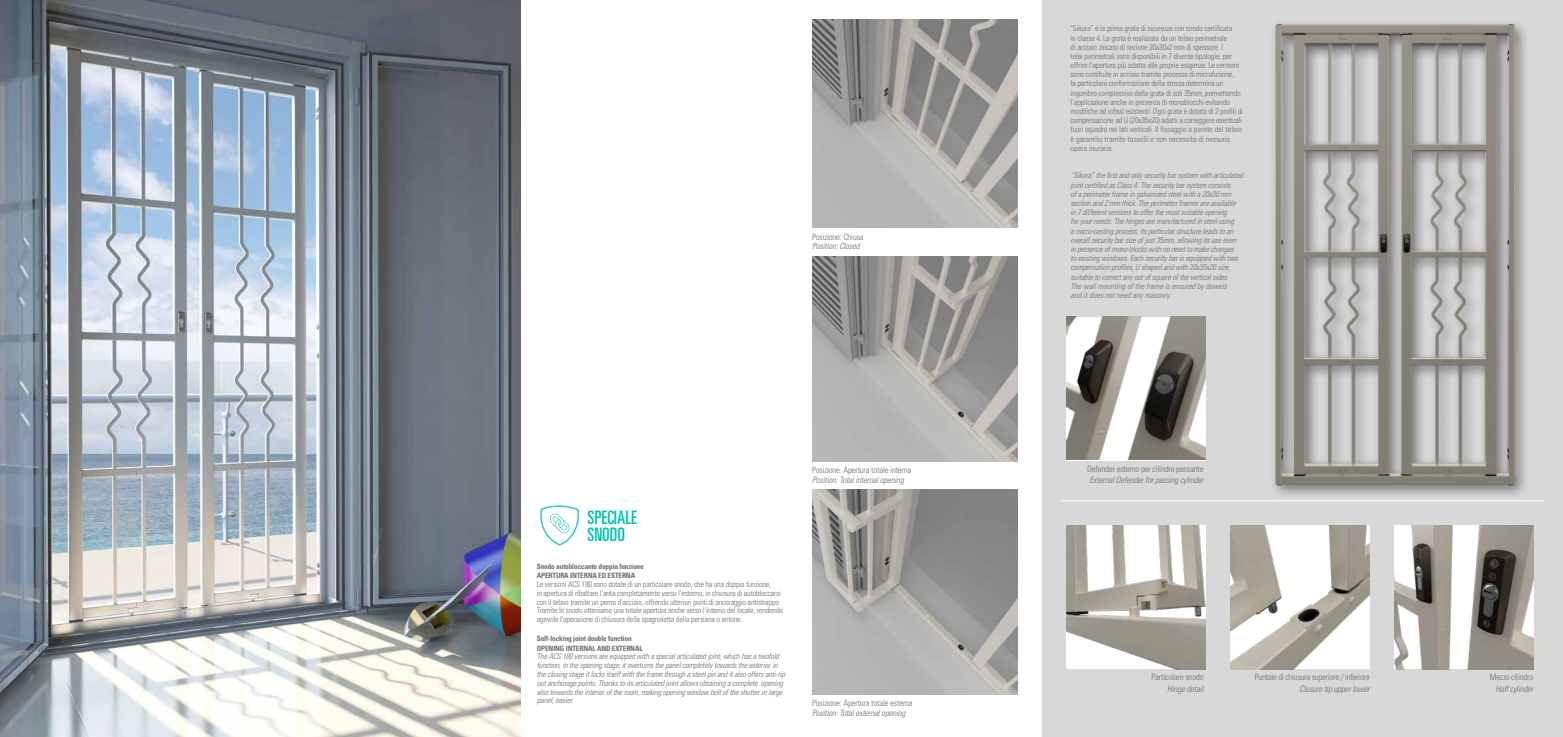
<style>
.page{position:relative;width:1563px;height:737px;background:#fff}
.page>*{position:absolute;margin:0;border:0;box-sizing:border-box;transform-origin:0 0}
.t1{font:ultra-condensed 18.55px/16.7px "Univers LT Std";color:#00c4b3}
.t2{font:300 condensed 8.75px "Univers LT Std";letter-spacing:-.02em;color:#706f6f}
.t3{font:italic 300 condensed 8.75px "Univers LT Std";letter-spacing:-.02em;color:#706f6f}
.t4{font:300 condensed 8.66px "Univers LT Std";letter-spacing:-.02em;color:#706f6f}
.t5{font:italic 300 condensed 8.66px "Univers LT Std";letter-spacing:-.02em;color:#706f6f}
.t6{font:300 condensed 8.14px/9.2px "Univers LT Std";letter-spacing:-.02em;color:#706f6f}
.t7{font:italic 300 condensed 8.14px/9.2px "Univers LT Std";letter-spacing:-.02em;color:#706f6f}
.t8{font:italic 300 condensed 8.05px/8.8px "Univers LT Std";letter-spacing:-.02em;color:#706f6f}
.t9{font:300 condensed 8.05px/8.8px "Univers LT Std";letter-spacing:-.02em;color:#706f6f}
.t10{font:700 condensed 7.35px/9.5px "Univers LT Std";letter-spacing:-.02em;color:#706f6f}
</style>
<div class="page">
<img style="left:0;top:0;width:521px;height:737px">
<div style="left:1042px;top:0;width:521px;height:737px;background:#d8d8d8"></div>
<hr style="left:1062px;top:500px;width:481px;height:1px;background:#fff">
<svg style="left:540px;top:505px;width:40px;height:41px"></svg>
<img style="left:812px;top:19px;width:205px;height:209px">
<img style="left:812px;top:256px;width:205px;height:205px">
<img style="left:812px;top:489px;width:205px;height:205px">
<div style="left:1269px;top:19px;width:260px;height:480px;background:#000;opacity:.5"></div>
<img style="left:1269px;top:19px;width:260px;height:470px">
<img style="left:1067px;top:525px;width:139px;height:144px">
<img style="left:1067px;top:317px;width:139px;height:143px">
<img style="left:1230px;top:525px;width:139px;height:144px">
<img style="left:1394px;top:525px;width:139px;height:144px">
<p class="t4" style="left:812px;top:231px;width:53px">Posizione: Chiusa</p>
<p class="t5" style="left:812px;top:241px;width:49px">Position: Closed</p>
<h1 class="t1" style="left:587px;top:509px;width:51px">SPECIALE<br>SNODO</h1>
<p class="t10" style="left:537px;top:561px;width:108px">Snodo autobloccante doppia funzione<br>APERTURA INTERNA ED ESTERNA</p>
<p class="t9" style="left:537px;top:579px;width:248px">Le versioni ACS 180 sono dotate di un particolare snodo, che ha una doppia funzione,<br>in apertura di ribaltare l’anta completamente verso l’esterno, in chiusura di autobloccarsi con il telaio tramite un perno d'acciaio, offrendo ulteriori punti di ancoraggio antistrappo.<br>Tramite lo snodo otteniamo una totale apertura anche verso l'interno del locale, rendendo agevole l'operazione di chiusura della spagnoletta della persiana o antone.</p>
<p class="t10" style="left:537px;top:633px;width:107px">Self-locking joint double function<br>OPENING INTERNAL AND EXTERNAL</p>
<p class="t8" style="left:537px;top:652px;width:250px">The ACS 180 versions are equipped with a special articulated joint, which has a twofold function, in the opening stage, it overturns the panel completely towards the exterior, in the closing stage it locks itself with the frame through a steel pin and it also offers anti-rip out anchorage points. Thanks to its articulated joint allows obtaining a complete opening also towards the interior of the room, making opening window bolt of the shutter or large panel, easier.</p>
<p class="t4" style="left:812px;top:465px;width:101px">Posizione: Apertura totale interna</p>
<p class="t5" style="left:812px;top:474px;width:93px">Position: Total internal opening</p>
<p class="t4" style="left:812px;top:698px;width:102px">Posizione: Apertura totale esterna</p>
<p class="t5" style="left:812px;top:707px;width:95px">Position: Total external opening</p>
<p class="t6" style="left:1070px;top:24px;width:174px">"Sikura” è la prima grata di sicurezza con snodo certificata<br>in classe 4. La grata è realizzata da un telaio perimetrale<br>di acciaio zincato di sezione 20x30x2 mm di spessore. I<br>telai perimetrali sono disponibili in 7 diverse tipologie, per offrire l’apertura più adatta alle proprie esigenze. Le cerniere sono costituite in acciaio tramite processo di microfusione,<br>la particolare conformazione della stessa determina un ingombro complessivo della grata di soli 35mm, permettendo l’applicazione anche in presenza di monoblocchi evitando modifiche ad infissi esistenti. Ogni grata è dotata di 2 profili di compensazione ad U (20x35x20) adatti a correggere eventuali fuori squadra nei lati verticali. Il fissaggio a parete del telaio è garantito tramite tasselli e non necessita di nessuna opera muraria.</p>
<p class="t7" style="left:1070px;top:171px;width:174px">“Sikura” the first and only security bar system with articulated joint certified as Class 4. The security bar system consists<br>of a perimeter frame in galvanized steel with a 20x30 mm section and 2 mm thick. The perimeter frames are available<br>in 7 different versions to offer the most suitable opening<br>for your needs. The hinges are manufactured in steel using<br>a micro-casting process; its particular structure leads to an overall security bar size of just 35mm, allowing its use even in presence of mono-blocks with no need to make changes<br>to existing windows. Each security bar is equipped with two compensation profiles, U shaped and with 20x35x20 size, suitable to correct any out of square of the vertical sides.<br>The wall mounting of the frame is ensured by dowels<br>and it does not need any masonry.</p>
<p class="t2" style="left:1087px;top:464px;width:118px">Defender esterno per cilindro passante</p>
<p class="t3" style="left:1089px;top:475px;width:116px">External Defender for passing cylinder</p>
<p class="t2" style="left:1151px;top:672px;width:54px">Particolare snodo</p>
<p class="t3" style="left:1167px;top:683px;width:38px">Hinge detail</p>
<p class="t2" style="left:1254px;top:672px;width:116px">Puntale di chiusura superiore / inferiore</p>
<p class="t3" style="left:1299px;top:683px;width:71px">Closure tip upper lower</p>
<p class="t2" style="left:1490px;top:672px;width:45px">Mezzo cilindro</p>
<p class="t3" style="left:1495px;top:683px;width:39px">Half cylinder</p>
</div>
